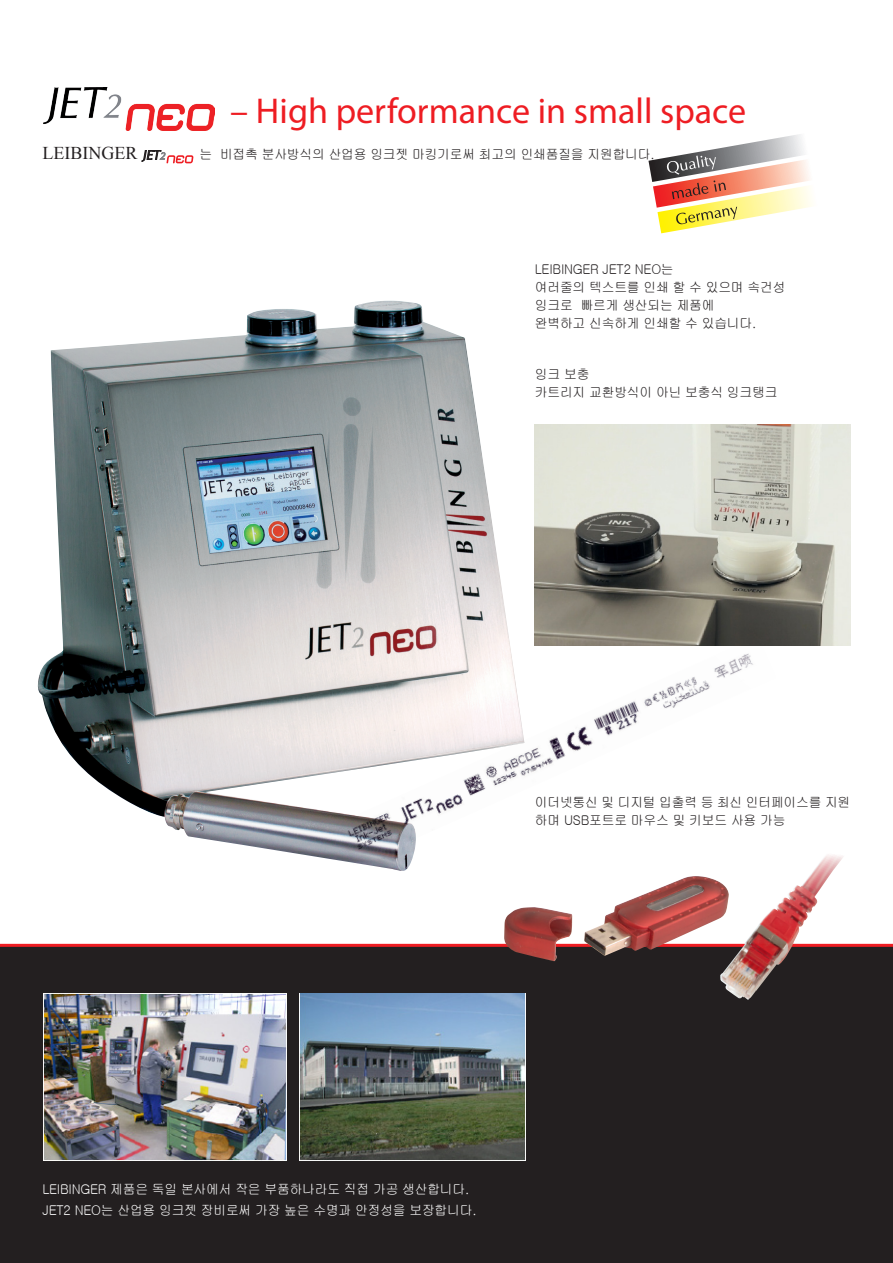
<style>
.page{position:relative;width:893px;height:1263px;background:#fff}
.page>*{position:absolute;margin:0;border:0;box-sizing:border-box;transform-origin:0 0}
.t1{font:36px "Myriad Pro";color:#ee1d23}
.t2{font:18px "Times New Roman";color:#231f20}
.t3{font:13.5px/18px "Gulim";letter-spacing:-.02em;color:#231f20;scale:.95 1}
.t4{font:13.5px "Gulim";letter-spacing:-.02em;color:#fff;scale:.95 1}
</style>
<div class="page">
<div style="left:0;top:946px;width:893px;height:317px;background:#231f20"></div>
<hr style="left:0;top:944px;width:893px;height:3px;background:#ee1d23">
<img style="left:504px;top:876px;width:216px;height:85px">
<img style="left:720px;top:855px;width:128px;height:145px">
<img style="left:37px;top:301px;width:472px;height:570px">
<svg style="left:142px;top:150px;width:51px;height:13px"></svg>
<img style="left:43px;top:87px;width:171px;height:43px">
<img style="left:43px;top:994px;width:244px;height:166px">
<img style="left:299px;top:994px;width:226px;height:166px">
<img style="left:335px;top:636px;width:441px;height:230px">
<svg style="left:648px;top:134px;width:164px;height:99px"></svg>
<img style="left:535px;top:424px;width:315px;height:222px">
<p class="t1" style="left:230px;top:89px;width:517px">– High performance in small space</p>
<p class="t2" style="left:43px;top:141px;width:96px">LEIBINGER</p>
<p class="t3" style="left:199px;top:145px;width:481px">는 비접촉 분사방식의 산업용 잉크젯 마킹기로써 최고의 인쇄품질을 지원합니다.</p>
<p class="t3" style="left:535px;top:260px;width:148px">LEIBINGER JET2 NEO는</p>
<p class="t3" style="left:535px;top:278px;width:265px">여러줄의 텍스트를 인쇄 할 수 있으며 속건성</p>
<p class="t3" style="left:535px;top:296px;width:191px">잉크로 빠르게 생산되는 제품에</p>
<p class="t3" style="left:535px;top:314px;width:235px">완벽하고 신속하게 인쇄할 수 있습니다.</p>
<p class="t3" style="left:535px;top:365px;width:59px">잉크 보충</p>
<p class="t3" style="left:535px;top:383px;width:257px">카트리지 교환방식이 아닌 보충식 잉크탱크</p>
<p class="t3" style="left:535px;top:793px;width:334px">이더넷통신 및 디지털 입출력 등 최신 인터페이스를 지원 하며 USB포트로 마우스 및 키보드 사용 가능</p>
<p class="t4" style="left:43px;top:1182px;width:451px">LEIBINGER 제품은 독일 본사에서 작은 부품하나라도 직접 가공 생산합니다.</p>
<p class="t4" style="left:43px;top:1203px;width:458px">JET2 NEO는 산업용 잉크젯 장비로써 가장 높은 수명과 안정성을 보장합니다.</p>
</div>
